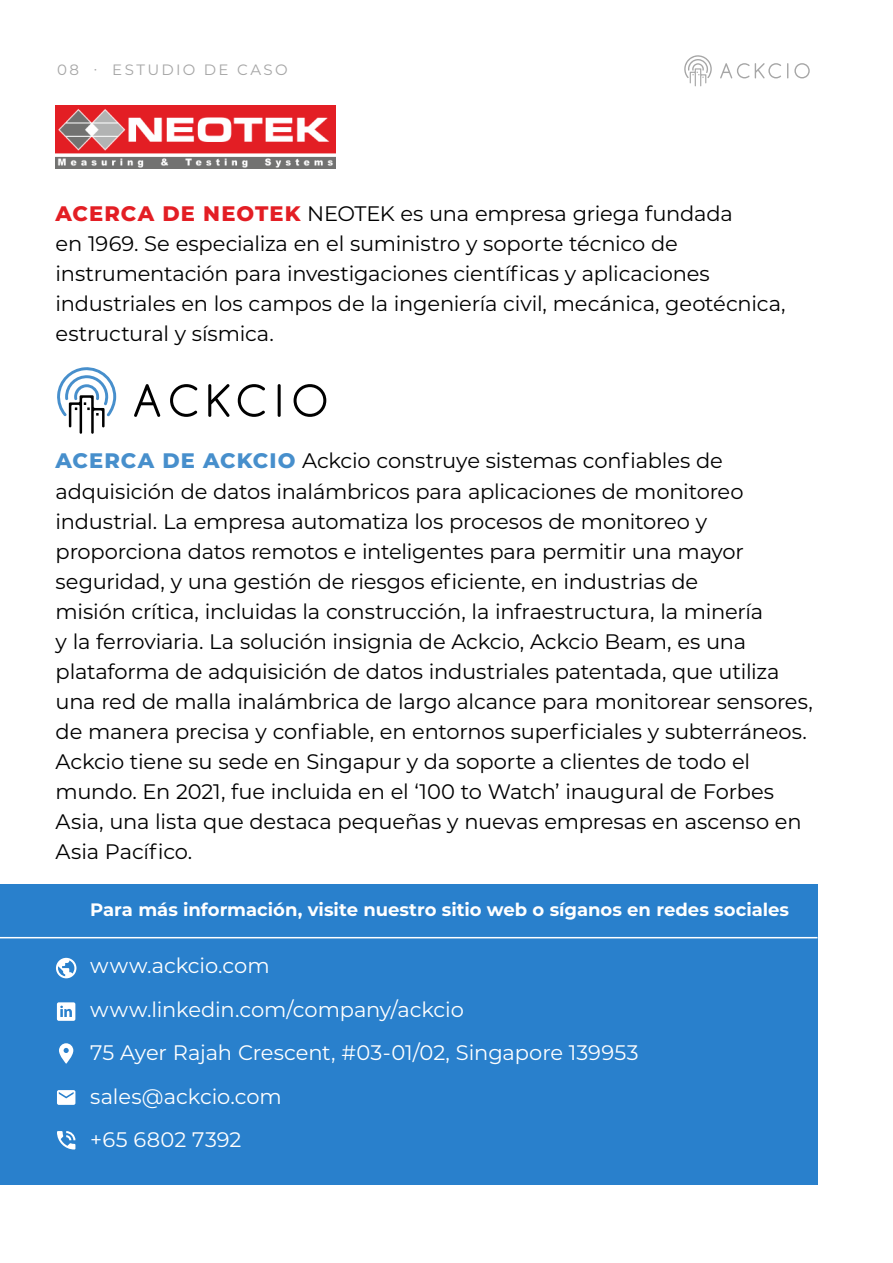
<style>
.page{position:relative;width:893px;height:1263px;background:#fff}
.page>*{position:absolute;margin:0;border:0;box-sizing:border-box;transform-origin:0 0}
.t1{font:21px/30px "Montserrat";letter-spacing:-.01em;color:#000}
.t2{font:21px "Montserrat";letter-spacing:-.005em;color:#fff}
.t3{font:21px "Montserrat";letter-spacing:.015em;color:#fff}
.t4{font:700 18px "Montserrat";color:#fff}
.t5{font:15px "Montserrat";letter-spacing:.155em;color:#a6a6a6}
.s1{font-weight:800;color:#e31e24}
.s2{font-weight:800;color:#478fcc}
</style>
<div class="page">
<div style="left:0;top:884px;width:817px;height:300px;background:#2980cc"></div>
<hr style="left:0;top:937px;width:817px;height:1px;background:#fff">
<svg style="left:134px;top:384px;width:26px;height:33px"></svg>
<svg style="left:170px;top:384px;width:27px;height:33px"></svg>
<svg style="left:208px;top:384px;width:21px;height:33px"></svg>
<svg style="left:238px;top:384px;width:27px;height:33px"></svg>
<svg style="left:278px;top:384px;width:3px;height:33px"></svg>
<svg style="left:294px;top:384px;width:32px;height:33px"></svg>
<svg style="left:57px;top:367px;width:59px;height:67px"></svg>
<svg style="left:720px;top:63px;width:61px;height:15px"></svg>
<svg style="left:787px;top:63px;width:1px;height:15px"></svg>
<svg style="left:794px;top:63px;width:16px;height:15px"></svg>
<svg style="left:684px;top:55px;width:28px;height:31px"></svg>
<svg style="left:57px;top:1090px;width:18px;height:15px"></svg>
<svg style="left:57px;top:1131px;width:18px;height:18px"></svg>
<svg style="left:59px;top:1043px;width:14px;height:21px"></svg>
<svg style="left:56px;top:958px;width:20px;height:20px"></svg>
<svg style="left:57px;top:1002px;width:18px;height:19px"></svg>
<img style="left:55px;top:105px;width:281px;height:63px">
<p class="t5" style="left:57px;top:60px;width:232px">08 ∙ ESTUDIO DE CASO</p>
<p class="t1" style="left:56px;top:197px;width:731px"><span class="s1">ACERCA DE NEOTEK</span> NEOTEK es una empresa griega fundada<br>en 1969. Se especializa en el suministro y soporte técnico de instrumentación para investigaciones científicas y aplicaciones industriales en los campos de la ingeniería civil, mecánica, geotécnica, estructural y sísmica.</p>
<p class="t1" style="left:56px;top:445px;width:759px"><span class="s2">ACERCA DE ACKCIO</span> Ackcio construye sistemas confiables de adquisición de datos inalámbricos para aplicaciones de monitoreo industrial. La empresa automatiza los procesos de monitoreo y proporciona datos remotos e inteligentes para permitir una mayor seguridad, y una gestión de riesgos eficiente, en industrias de<br>misión crítica, incluidas la construcción, la infraestructura, la minería<br>y la ferroviaria. La solución insignia de Ackcio, Ackcio Beam, es una plataforma de adquisición de datos industriales patentada, que utiliza una red de malla inalámbrica de largo alcance para monitorear sensores, de manera precisa y confiable, en entornos superficiales y subterráneos.<br>Ackcio tiene su sede en Singapur y da soporte a clientes de todo el mundo. En 2021, fue incluida en el ‘100 to Watch’ inaugural de Forbes Asia, una lista que destaca pequeñas y nuevas empresas en ascenso en Asia Pacífico.</p>
<p class="t4" style="left:90px;top:897px;width:700px">Para más información, visite nuestro sitio web o síganos en redes sociales</p>
<p class="t2" style="left:90px;top:951px;width:181px">www.ackcio.com</p>
<p class="t2" style="left:90px;top:995px;width:375px">www.linkedin.com/company/ackcio</p>
<p class="t2" style="left:90px;top:1038px;width:550px">75 Ayer Rajah Crescent, #03-01/02, Singapore 139953</p>
<p class="t2" style="left:90px;top:1082px;width:193px">sales@ackcio.com</p>
<p class="t3" style="left:90px;top:1125px;width:153px">+65 6802 7392</p>
</div>
